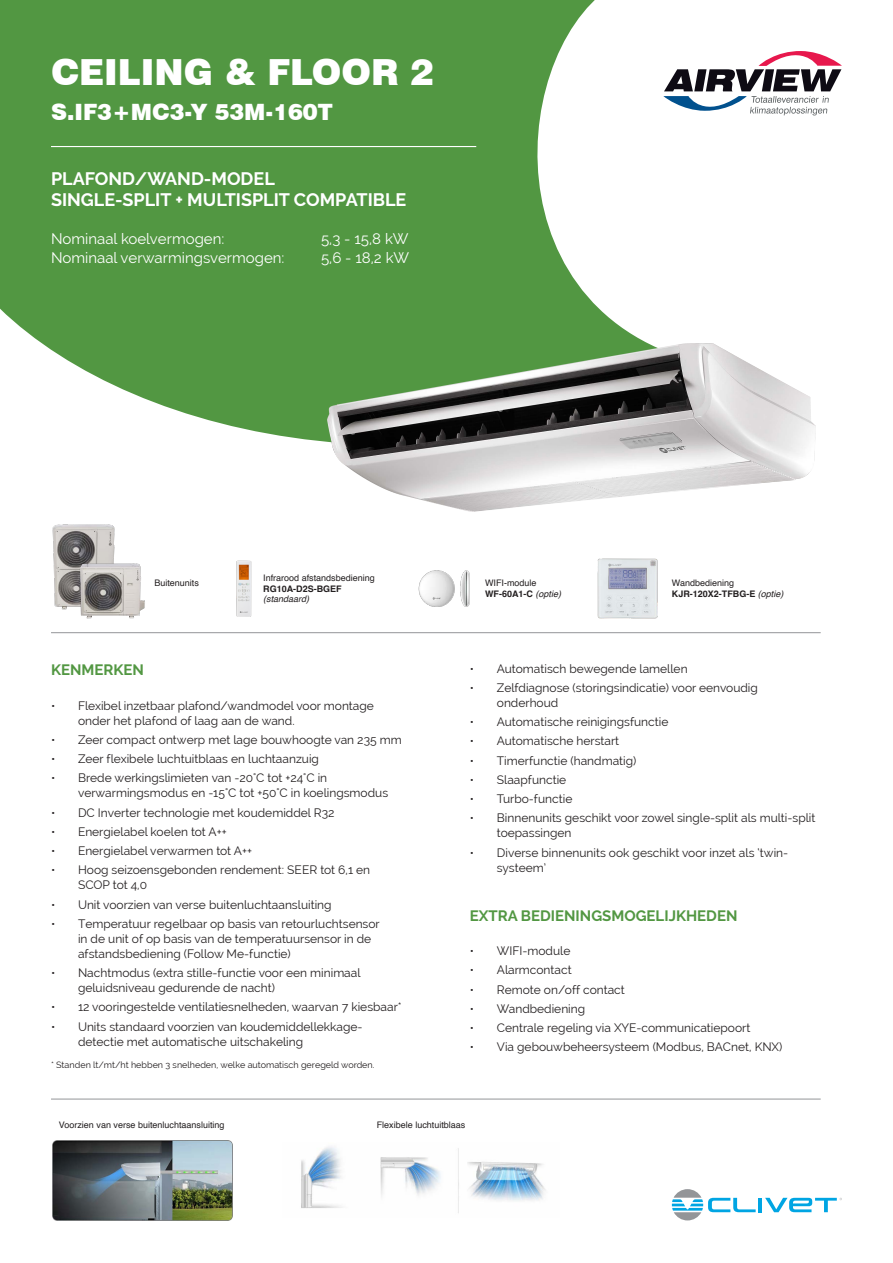
<style>
.page{position:relative;width:893px;height:1263px;background:#fff}
.page>*{position:absolute;margin:0;border:0;box-sizing:border-box;transform-origin:0 0}
.t1{font:900 36px "Swiss 721 BT";color:#fff}
.t2{font:900 22.5px "Swiss 721 BT";color:#fff}
.t3{font:700 18px "Raleway";color:#fff}
.t4{font:15px "Raleway";color:#fff}
.t5{font:700 15px "Raleway";color:#529742}
.t6{font:12px/15px "Raleway";color:#231f20}
.t7{font:9px "Helvetica";color:#231f20}
.t8{font:9px "Raleway";color:#231f20}
.t9{font:700 9px "Helvetica";color:#231f20}
.t10{font:italic 9px "Helvetica";color:#231f20}
.s1{font-weight:400;font-style:italic}
</style>
<div class="page">
<svg style="left:0;top:0;width:714px;height:512px;fill:#529742"></svg>
<svg style="left:663px;top:43px;width:179px;height:76px"></svg>
<hr style="left:51px;top:146px;width:425px;height:1px;background:#fff">
<hr style="left:51px;top:632px;width:770px;height:1px;background:#939598">
<hr style="left:51px;top:1099px;width:770px;height:1px;background:#939598">
<img style="left:418px;top:570px;width:52px;height:37px">
<img style="left:327px;top:344px;width:488px;height:167px">
<img style="left:236px;top:560px;width:16px;height:57px">
<img style="left:53px;top:1141px;width:180px;height:79px">
<img style="left:301px;top:1147px;width:245px;height:66px">
<img style="left:597px;top:558px;width:61px;height:61px">
<img style="left:52px;top:524px;width:63px;height:86px">
<img style="left:75px;top:561px;width:70px;height:58px">
<hr style="left:758px;top:1198px;width:4px;height:14px;background:#00a5e3">
<svg style="left:765px;top:1198px;width:77px;height:14px"></svg>
<svg style="left:672px;top:1189px;width:84px;height:31px"></svg>
<p class="t1" style="left:51px;top:51px;width:384px">CEILING &amp; FLOOR 2</p>
<p class="t2" style="left:51px;top:98px;width:283px">S.IF3+MC3-Y 53M-160T</p>
<p class="t3" style="left:51px;top:168px;width:225px">PLAFOND/WAND-MODEL</p>
<p class="t3" style="left:51px;top:189px;width:357px">SINGLE-SPLIT + MULTISPLIT COMPATIBLE</p>
<p class="t4" style="left:51px;top:230px;width:175px">Nominaal koelvermogen:</p>
<p class="t4" style="left:321px;top:230px;width:89px">5,3 - 15,8 kW</p>
<p class="t4" style="left:51px;top:249px;width:235px">Nominaal verwarmingsvermogen:</p>
<p class="t4" style="left:321px;top:249px;width:90px">5,6 - 18,2 kW</p>
<p class="t7" style="left:154px;top:576px;width:46px">Buitenunits</p>
<p class="t7" style="left:263px;top:571px;width:113px">Infrarood afstandsbediening</p>
<p class="t9" style="left:263px;top:583px;width:80px">RG10A-D2S-BGEF</p>
<p class="t10" style="left:263px;top:592px;width:48px">(standaard)</p>
<p class="t7" style="left:485px;top:576px;width:53px">WIFI-module</p>
<p class="t9" style="left:485px;top:588px;width:78px">WF-60A1-C <span class="s1">(optie)</span></p>
<p class="t7" style="left:672px;top:576px;width:64px">Wandbediening</p>
<p class="t9" style="left:672px;top:588px;width:113px">KJR-120X2-TFBG-E <span class="s1">(optie)</span></p>
<p class="t5" style="left:51px;top:661px;width:94px">KENMERKEN</p>
<p class="t6" style="left:78px;top:698px;width:297px;text-indent:-27px">• Flexibel inzetbaar plafond/wandmodel voor montage onder het plafond of laag aan de wand.</p>
<p class="t6" style="left:51px;top:732px;width:352px">• Zeer compact ontwerp met lage bouwhoogte van 235 mm</p>
<p class="t6" style="left:51px;top:751px;width:269px">• Zeer flexibele luchtuitblaas en luchtaanzuig</p>
<p class="t6" style="left:78px;top:771px;width:312px;text-indent:-27px">• Brede werkingslimieten van -20°C tot +24°C in verwarmingsmodus en -15°C tot +50°C in koelingsmodus</p>
<p class="t6" style="left:51px;top:805px;width:285px">• DC Inverter technologie met koudemiddel R32</p>
<p class="t6" style="left:51px;top:824px;width:177px">• Energielabel koelen tot A++</p>
<p class="t6" style="left:51px;top:843px;width:203px">• Energielabel verwarmen tot A++</p>
<p class="t6" style="left:78px;top:863px;width:294px;text-indent:-27px">• Hoog seizoensgebonden rendement: SEER tot 6,1 en<br>SCOP tot 4,0</p>
<p class="t6" style="left:51px;top:897px;width:282px">• Unit voorzien van verse buitenluchtaansluiting</p>
<p class="t6" style="left:78px;top:916px;width:303px;text-indent:-27px">• Temperatuur regelbaar op basis van retourluchtsensor in de unit of op basis van de temperatuursensor in de afstandsbediening (Follow Me-functie)</p>
<p class="t6" style="left:78px;top:965px;width:284px;text-indent:-27px">• Nachtmodus (extra stille-functie voor een minimaal geluidsniveau gedurende de nacht)</p>
<p class="t6" style="left:51px;top:1000px;width:352px">• 12 vooringestelde ventilatiesnelheden, waarvan 7 kiesbaar*</p>
<p class="t6" style="left:78px;top:1019px;width:286px;text-indent:-27px">• Units standaard voorzien van koudemiddellekkage&shy;detectie met automatische uitschakeling</p>
<p class="t8" style="left:51px;top:1059px;width:325px">* Standen lt/mt/ht hebben 3 snelheden, welke automatisch geregeld worden.</p>
<p class="t6" style="left:470px;top:661px;width:219px">• Automatisch bewegende lamellen</p>
<p class="t6" style="left:497px;top:680px;width:263px;text-indent:-27px">• Zelfdiagnose (storingsindicatie) voor eenvoudig onderhoud</p>
<p class="t6" style="left:470px;top:714px;width:200px">• Automatische reinigingsfunctie</p>
<p class="t6" style="left:470px;top:733px;width:151px">• Automatische herstart</p>
<p class="t6" style="left:470px;top:753px;width:168px">• Timerfunctie (handmatig)</p>
<p class="t6" style="left:470px;top:772px;width:98px">• Slaapfunctie</p>
<p class="t6" style="left:470px;top:791px;width:104px">• Turbo-functie</p>
<p class="t6" style="left:497px;top:810px;width:320px;text-indent:-27px">• Binnenunits geschikt voor zowel single-split als multi-split toepassingen</p>
<p class="t6" style="left:497px;top:845px;width:293px;text-indent:-27px">• Diverse binnenunits ook geschikt voor inzet als ‘twin&shy;systeem’</p>
<p class="t5" style="left:470px;top:907px;width:269px">EXTRA BEDIENINGSMOGELIJKHEDEN</p>
<p class="t6" style="left:470px;top:943px;width:102px">• WIFI-module</p>
<p class="t6" style="left:470px;top:962px;width:103px">• Alarmcontact</p>
<p class="t6" style="left:470px;top:982px;width:156px">• Remote on/off contact</p>
<p class="t6" style="left:470px;top:1001px;width:117px">• Wandbediening</p>
<p class="t6" style="left:470px;top:1020px;width:282px">• Centrale regeling via XYE-communicatiepoort</p>
<p class="t6" style="left:470px;top:1039px;width:314px">• Via gebouwbeheersysteem (Modbus, BACnet, KNX)</p>
<p class="t7" style="left:59px;top:1117px;width:167px">Voorzien van verse buitenluchtaansluiting</p>
<p class="t7" style="left:377px;top:1117px;width:90px">Flexibele luchtuitblaas</p>
</div>
